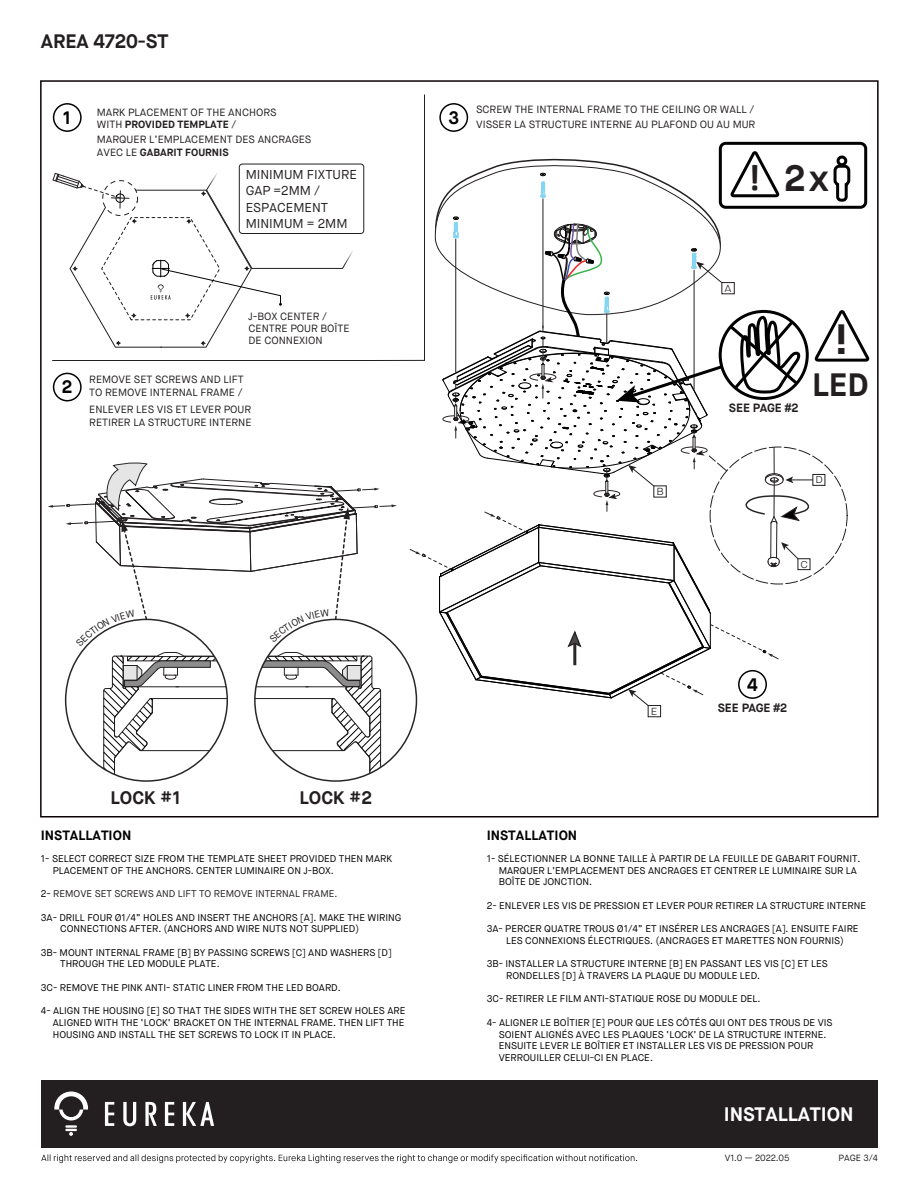
<style>
.page{position:relative;width:918px;height:1188px;background:#fff}
.page>*{position:absolute;margin:0;border:0;box-sizing:border-box;transform-origin:0 0}
.t1{font:700 42.3px "Maison Neue";color:#231f20}
.t2{font:700 37.35px "Calibri";color:#231f20}
.t3{font:700 36.6px "Maison Neue";color:#231f20}
.t4{font:700 32.4px "Maison Neue";color:#231f20}
.t5{font:700 19.5px "Maison Neue";letter-spacing:-.005em;color:#fff}
.t6{font:700 19.5px "Maison Neue";letter-spacing:-.005em;color:#231f20}
.t7{font:700 18.15px "Maison Neue";color:#231f20}
.t8{font:700 18.15px "Maison Neue";color:#010101}
.t9{font:700 18px "Maison Neue";color:#010101}
.t10{font:700 13.5px "Maison Neue";color:#010101}
.t11{font:12.9px/16.2px "Maison Neue";color:#231f20}
.t12{font:700 12px "Maison Neue";color:#231f20}
.t13{font:10.5px/12.6px "Maison Neue";color:#231f20}
.t14{font:300 10.2px "Maison Neue";color:#231f20;scale:1.11 1}
.t15{font:300 9.9px "Maison Neue";color:#231f20;scale:1.11 1}
.t16{font:9.75px/11.7px "Maison Neue";color:#010101}
.t17{font:9.75px "Maison Neue";color:#231f20}
.t18{font:9px "Maison Neue";color:#231f20}
.s1{font-weight:700}
.s2{font-family:"Arial"}
.s3{color:#010101}
</style>
<div class="page">
<svg style="left:53px;top:373px;width:29px;height:28px"></svg>
<svg style="left:439px;top:103px;width:29px;height:29px"></svg>
<div style="left:648px;top:705px;width:13px;height:12px;border:1px solid #231f20"></div>
<div style="left:719px;top:142px;width:148px;height:67px;border:3px solid #010101;border-radius:5px"></div>
<div style="left:41px;top:1080px;width:837px;height:68px;background:#231f20"></div>
<svg style="left:105px;top:1102px;width:9px;height:24px"></svg>
<svg style="left:165px;top:1102px;width:9px;height:24px"></svg>
<svg style="left:145px;top:1102px;width:12px;height:24px"></svg>
<svg style="left:123px;top:1102px;width:13px;height:24px"></svg>
<svg style="left:183px;top:1102px;width:31px;height:24px"></svg>
<svg style="left:54px;top:1092px;width:34px;height:44px"></svg>
<svg style="left:41px;top:1154px;width:596px;height:9px"></svg>
<svg style="left:52px;top:94px;width:373px;height:267px"></svg>
<svg style="left:410px;top:151px;width:459px;height:555px"></svg>
<svg style="left:53px;top:157px;width:315px;height:191px"></svg>
<div style="left:239px;top:164px;width:125px;height:70px;border:1px solid #231f20;border-radius:3px"></div>
<svg style="left:48px;top:462px;width:349px;height:319px"></svg>
<h3 class="t6" style="left:41px;top:29px;width:129px">AREA 4720-ST</h3>
<h3 class="t9" style="left:63px;top:106px;width:10px">1</h3>
<p class="t13" style="left:97px;top:106px;width:181px">MARK PLACEMENT OF THE ANCHORS<br>WITH <span class="s1">PROVIDED TEMPLATE</span> /</p>
<p class="t13" style="left:476px;top:102px;width:281px;line-height:15px">SCREW THE INTERNAL FRAME TO THE CEILING OR WALL /<br>VISSER LA STRUCTURE INTERNE AU PLAFOND OU AU MUR</p>
<p class="t13" style="left:97px;top:134px;width:216px">MARQUER L’EMPLACEMENT DES ANCRAGES<br>AVEC LE <span class="s1">GABARIT FOURNIS</span></p>
<h3 class="t9" style="left:448px;top:106px;width:12px">3</h3>
<h3 class="t11" style="left:246px;top:167px;width:113px">MINIMUM FIXTURE<br>GAP =2MM /<br>ESPACEMENT<br>MINIMUM = 2MM</h3>
<h2 class="t2" style="left:748px;top:151px;width:14px">!</h2>
<h3 class="t3" style="left:784px;top:155px;width:46px">2x</h3>
<h3 class="t9" style="left:62px;top:375px;width:12px">2</h3>
<p class="t13" style="left:248px;top:310px;width:103px">J-BOX CENTER /<br>CENTRE POUR BOÎTE<br>DE CONNEXION</p>
<p class="t13" style="left:89px;top:373px;width:156px">REMOVE SET SCREWS AND LIFT<br>TO REMOVE INTERNAL FRAME /</p>
<p class="t13" style="left:89px;top:403px;width:164px">ENLEVER LES VIS ET LEVER POUR<br>RETIRER LA STRUCTURE INTERNE</p>
<p class="t14" style="left:656px;top:485px;width:8px">B</p>
<p class="t14" style="left:724px;top:282px;width:8px">A</p>
<p class="t12" style="left:729px;top:400px;width:71px">SEE PAGE <span class="s2">#</span>2</p>
<h1 class="t1" style="left:834px;top:312px;width:15px">!</h1>
<h3 class="t4" style="left:812px;top:364px;width:58px">LED</h3>
<p class="t15" style="left:815px;top:474px;width:8px">D</p>
<p class="t15" style="left:800px;top:558px;width:8px">C</p>
<h3 class="t7" style="left:110px;top:786px;width:72px">LOCK #1</h3>
<h3 class="t7" style="left:300px;top:786px;width:74px">LOCK #2</h3>
<p class="t14" style="left:651px;top:705px;width:8px">E</p>
<h3 class="t8" style="left:747px;top:673px;width:12px">4</h3>
<p class="t12" style="left:718px;top:700px;width:71px">SEE PAGE <span class="s2">#</span>2</p>
<h3 class="t10" style="left:41px;top:826px;width:92px">INSTALLATION</h3>
<p class="t16" style="left:53px;top:853px;width:341px;text-indent:-12px">1- SELECT CORRECT SIZE FROM THE TEMPLATE SHEET PROVIDED THEN MARK<br>PLACEMENT OF THE ANCHORS. CENTER LUMINAIRE ON J-BOX.</p>
<p class="t17" style="left:41px;top:888px;width:298px"><span class="s3">2-</span> REMOVE SET SCREWS AND LIFT TO REMOVE INTERNAL FRAME.</p>
<p class="t16" style="left:60px;top:911px;width:343px;text-indent:-19px">3A- DRILL FOUR Ø1/4” HOLES AND INSERT THE ANCHORS [A]. MAKE THE WIRING<br>CONNECTIONS AFTER. (ANCHORS AND WIRE NUTS NOT SUPPLIED)</p>
<p class="t16" style="left:60px;top:947px;width:333px;text-indent:-19px">3B- MOUNT INTERNAL FRAME [B] BY PASSING SCREWS [C] AND WASHERS [D]<br>THROUGH THE LED MODULE PLATE.</p>
<p class="t16" style="left:41px;top:982px;width:301px">3C- REMOVE THE PINK ANTI- STATIC LINER FROM THE LED BOARD.</p>
<p class="t16" style="left:53px;top:1005px;width:354px;text-align:justify;text-indent:-12px">4- ALIGN THE HOUSING [E] SO THAT THE SIDES WITH THE SET SCREW HOLES ARE ALIGNED WITH THE ‘LOCK’ BRACKET ON THE INTERNAL FRAME. THEN LIFT THE HOUSING AND INSTALL THE SET SCREWS TO LOCK IT IN PLACE.</p>
<h3 class="t10" style="left:487px;top:826px;width:92px">INSTALLATION</h3>
<p class="t16" style="left:499px;top:853px;width:363px;text-indent:-12px">1- SÉLECTIONNER LA BONNE TAILLE À PARTIR DE LA FEUILLE DE GABARIT FOURNIT.<br>MARQUER L’EMPLACEMENT DES ANCRAGES ET CENTRER LE LUMINAIRE SUR LA<br>BOÎTE DE JONCTION.</p>
<p class="t16" style="left:487px;top:900px;width:381px">2- ENLEVER LES VIS DE PRESSION ET LEVER POUR RETIRER LA STRUCTURE INTERNE</p>
<p class="t16" style="left:487px;top:923px;width:373px;text-align:center">3A- PERCER QUATRE TROUS Ø1/4” ET INSÉRER LES ANCRAGES [A]. ENSUITE FAIRE<br>LES CONNEXIONS ÉLECTRIQUES. (ANCRAGES ET MARETTES NON FOURNIS)</p>
<p class="t16" style="left:506px;top:958px;width:323px;text-indent:-19px">3B- INSTALLER LA STRUCTURE INTERNE [B] EN PASSANT LES VIS [C] ET LES<br>RONDELLES [D] À TRAVERS LA PLAQUE DU MODULE LED.</p>
<p class="t16" style="left:487px;top:993px;width:275px">3C- RETIRER LE FILM ANTI-STATIQUE ROSE DU MODULE DEL.</p>
<p class="t16" style="left:499px;top:1017px;width:335px;text-indent:-12px">4- ALIGNER LE BOÎTIER [E] POUR QUE LES CÔTÉS QUI ONT DES TROUS DE VIS SOIENT ALIGNÉS AVEC LES PLAQUES ‘LOCK’ DE LA STRUCTURE INTERNE.<br>ENSUITE LEVER LE BOÎTIER ET INSTALLER LES VIS DE PRESSION POUR VERROUILLER CELUI-CI EN PLACE.</p>
<h3 class="t5" style="left:724px;top:1101px;width:131px">INSTALLATION</h3>
<p class="t18" style="left:725px;top:1152px;width:66px">V1.0 — 2022.05</p>
<p class="t18" style="left:839px;top:1152px;width:41px">PAGE 3/4</p>
</div>
